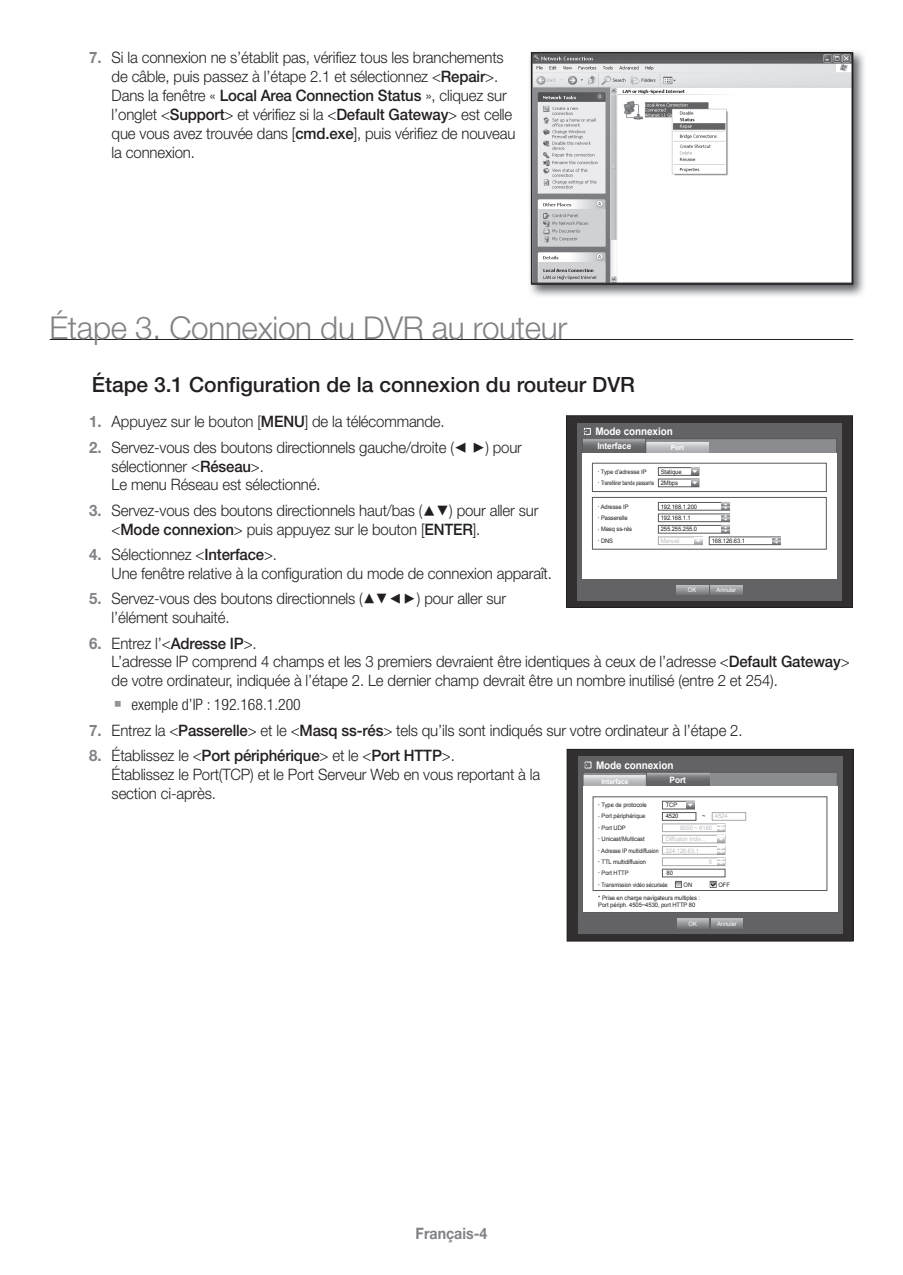
<style>
.page{position:relative;width:903px;height:1275px;background:#fff}
.page>*{position:absolute;margin:0;border:0;box-sizing:border-box;transform-origin:0 0}
.t1{font:300 31.5px "Helvetica Neue cp";letter-spacing:-.01em;color:#808285}
.t2{font:500 21px "Helvetica Neue cp";color:#231f20}
.t3{font:300 15.75px/18.9px "Helvetica Neue cp";letter-spacing:-.01em;color:#231f20;scale:.95 1}
.t4{font:300 condensed 15.75px "Helvetica Neue cp";color:#231f20}
.t5{font:700 15.75px "Helvetica Neue cp";color:#808285;scale:.9 1}
.t6{font:700 10.5px "Arial";letter-spacing:-.01em;color:#fff;scale:.95 1}
.t7{font:700 8.75px "Arial";letter-spacing:-.01em;color:#fff;scale:.95 1}
.t8{font:700 7px "Arial";letter-spacing:-.01em;color:#fff;scale:.95 1}
.t9{font:6.12px/11.4px "Arial";letter-spacing:-.01em;color:#231f20;scale:.95 1}
.t10{font:6.12px "Arial";letter-spacing:-.01em;color:#bcbdc0;scale:.95 1}
.t11{font:6.12px "Arial";letter-spacing:-.01em;color:#fff;scale:.95 1}
.s1{font-weight:700;color:#808285}
.s2{font-weight:500}
.s3{font-family:"SIBD P1400";font-weight:400}
.s4{font-family:"SI Icon HR755";font-weight:400;font-stretch:normal;font-size:17.5px;color:#939598}
.s5{color:#bcbdc0}
</style>
<div class="page">
<hr style="left:50px;top:339px;width:803px;height:1px;background:#231f20">
<img style="left:530px;top:51px;width:334px;height:245px">
<img style="left:533px;top:54px;width:318px;height:229px">
<div style="left:531px;top:52px;width:322px;height:233px;border:1px solid #231f20"></div>
<div style="left:566px;top:416px;width:286px;height:191px;background:#312f30"></div>
<div style="left:577px;top:423px;width:264px;height:177px;background:#636366"></div>
<div style="left:582px;top:439px;width:254px;height:139px;background:#8a8c8f"></div>
<svg style="left:646px;top:442px;width:63px;height:11px"></svg>
<svg style="left:584px;top:440px;width:61px;height:13px"></svg>
<div style="left:582px;top:438px;width:255px;height:141px;border:1px solid #57585a"></div>
<svg style="left:645px;top:438px;width:1px;height:15px"></svg>
<div style="left:582px;top:453px;width:254px;height:125px;background:#fff"></div>
<svg style="left:677px;top:585px;width:31px;height:10px"></svg>
<svg style="left:711px;top:585px;width:31px;height:10px"></svg>
<div style="left:584px;top:428px;width:7px;height:7px;border:1px solid #fff"></div>
<svg style="left:583px;top:428px;width:5px;height:6px"></svg>
<div style="left:592px;top:463px;width:234px;height:29px;border:1px solid #57585a"></div>
<div style="left:592px;top:497px;width:234px;height:52px;border:1px solid #57585a"></div>
<div style="left:658px;top:467px;width:41px;height:9px;border:1px solid #57585a"></div>
<div style="left:658px;top:479px;width:41px;height:8px;border:1px solid #57585a"></div>
<svg style="left:691px;top:468px;width:8px;height:18px"></svg>
<div style="left:658px;top:502px;width:72px;height:8px;border:1px solid #57585a"></div>
<div style="left:658px;top:514px;width:72px;height:8px;border:1px solid #57585a"></div>
<div style="left:658px;top:525px;width:72px;height:8px;border:1px solid #57585a"></div>
<svg style="left:722px;top:503px;width:7px;height:30px"></svg>
<div style="left:658px;top:537px;width:44px;height:8px;border:1px solid #a8a9ad"></div>
<svg style="left:694px;top:537px;width:8px;height:7px"></svg>
<div style="left:709px;top:537px;width:72px;height:8px;border:1px solid #57585a"></div>
<svg style="left:772px;top:537px;width:8px;height:7px"></svg>
<div style="left:566px;top:415px;width:287px;height:193px;border:1px solid #231f20"></div>
<div style="left:567px;top:749px;width:286px;height:192px;background:#312f30"></div>
<div style="left:578px;top:757px;width:264px;height:177px;background:#636366"></div>
<div style="left:583px;top:772px;width:254px;height:140px;background:#8a8c8f"></div>
<svg style="left:647px;top:774px;width:62px;height:12px"></svg>
<svg style="left:585px;top:776px;width:61px;height:10px"></svg>
<svg style="left:646px;top:772px;width:1px;height:14px"></svg>
<div style="left:583px;top:786px;width:254px;height:126px;background:#fff"></div>
<svg style="left:677px;top:919px;width:32px;height:9px"></svg>
<svg style="left:711px;top:919px;width:32px;height:9px"></svg>
<svg style="left:584px;top:762px;width:7px;height:6px"></svg>
<div style="left:593px;top:797px;width:234px;height:94px;border:1px solid #57585a"></div>
<div style="left:662px;top:801px;width:33px;height:8px;border:1px solid #57585a"></div>
<svg style="left:686px;top:801px;width:8px;height:8px"></svg>
<div style="left:662px;top:824px;width:63px;height:8px;border:1px solid #a8a9ad"></div>
<div style="left:662px;top:812px;width:34px;height:9px;border:1px solid #57585a"></div>
<div style="left:712px;top:812px;width:34px;height:9px;border:1px solid #a8a9ad"></div>
<div style="left:662px;top:846px;width:63px;height:8px;border:1px solid #a8a9ad"></div>
<div style="left:662px;top:835px;width:63px;height:8px;border:1px solid #a8a9ad"></div>
<div style="left:662px;top:858px;width:63px;height:8px;border:1px solid #a8a9ad"></div>
<div style="left:662px;top:869px;width:63px;height:8px;border:1px solid #57585a"></div>
<svg style="left:717px;top:824px;width:8px;height:41px"></svg>
<div style="left:675px;top:881px;width:7px;height:7px;border:1px solid #57585a"></div>
<svg style="left:676px;top:882px;width:5px;height:5px"></svg>
<div style="left:710px;top:881px;width:6px;height:7px;border:1px solid #57585a"></div>
<svg style="left:711px;top:882px;width:4px;height:5px"></svg>
<div style="left:567px;top:749px;width:286px;height:192px;border:1px solid #231f20"></div>
<p class="t3" style="left:112px;top:48px;width:427px;text-indent:-22px"><span class="s1">7.</span> Si la connexion ne s’établit pas, vérifiez tous les branchements de câble, puis passez à l’étape 2.1 et sélectionnez &lt;<span class="s2">repair</span>&gt;.<br>Dans la fenêtre « <span class="s2">Local Area Connection status</span> », cliquez sur l’onglet &lt;<span class="s2">support</span>&gt; et vérifiez si la &lt;<span class="s2">default Gateway</span>&gt; est celle que vous avez trouvée dans [<span class="s2">cmd.exe</span>], puis vérifiez de nouveau la connexion.</p>
<h1 class="t1" style="left:50px;top:310px;width:519px">Étape 3. Connexion du DVR au routeur</h1>
<h2 class="t2" style="left:92px;top:373px;width:545px">Étape 3.1 Configuration de la connexion du routeur dVr</h2>
<p class="t3" style="left:89px;top:412px;width:376px"><span class="s1">1.</span> Appuyez sur le bouton [<span class="s2">MeNU</span>] de la télécommande.</p>
<p class="t3" style="left:112px;top:438px;width:433px;text-indent:-22px"><span class="s1">2.</span> Servez-vous des boutons directionnels gauche/droite (<span class="s3">_ +</span>) pour sélectionner &lt;<span class="s2">réseau</span>&gt;.<br>Le menu Réseau est sélectionné.</p>
<p class="t3" style="left:112px;top:501px;width:451px;text-indent:-22px"><span class="s1">3.</span> Servez-vous des boutons directionnels haut/bas (<span class="s3">$%</span>) pour aller sur &lt;<span class="s2">Mode connexion</span>&gt; puis appuyez sur le bouton [<span class="s2">eNTer</span>].</p>
<p class="t3" style="left:112px;top:545px;width:465px;text-indent:-22px"><span class="s1">4.</span> Sélectionnez &lt;<span class="s2">Interface</span>&gt;.<br>Une fenêtre relative à la configuration du mode de connexion apparaît.</p>
<p class="t3" style="left:112px;top:589px;width:417px;text-indent:-22px"><span class="s1">5.</span> Servez-vous des boutons directionnels (▲▼◄►) pour aller sur l’élément souhaité.</p>
<p class="t3" style="left:112px;top:634px;width:778px;text-indent:-22px"><span class="s1">6.</span> Entrez l’&lt;<span class="s2">Adresse IP</span>&gt;.<br>L’adresse IP comprend 4 champs et les 3 premiers devraient être identiques à ceux de l’adresse &lt;<span class="s2">default Gateway</span>&gt; de votre ordinateur, indiquée à l’étape 2. Le dernier champ devrait être un nombre inutilisé (entre 2 et 254).</p>
<p class="t4" style="left:114px;top:695px;width:188px"><span class="s4">`</span> exemple d’IP : 192.168.1.200</p>
<p class="t3" style="left:89px;top:721px;width:689px"><span class="s1">7.</span> Entrez la &lt;<span class="s2">Passerelle</span>&gt; et le &lt;<span class="s2">Masq ss-rés</span>&gt; tels qu’ils sont indiqués sur votre ordinateur à l’étape 2.</p>
<p class="t3" style="left:112px;top:746px;width:453px;text-indent:-22px"><span class="s1">8.</span> Établissez le &lt;<span class="s2">Port périphérique</span>&gt; et le &lt;<span class="s2">Port HTTP</span>&gt;.<br>Établissez le Port(TCP) et le Port Serveur Web en vous reportant à la section ci-après.</p>
<p class="t6" style="left:595px;top:424px;width:83px">Mode connexion</p>
<p class="t7" style="left:597px;top:440px;width:37px">Interface</p>
<p class="t8" style="left:671px;top:443px;width:15px">Port</p>
<p class="t9" style="left:601px;top:466px;width:50px">Type d’adresse IP</p>
<p class="t9" style="left:601px;top:466px;width:86px;text-indent:60px">Statique<br>Transférer bande passante 2Mbps</p>
<p class="t9" style="left:601px;top:501px;width:31px">Adresse IP</p>
<p class="t9" style="left:661px;top:501px;width:40px">192.168.1.200</p>
<p class="t9" style="left:601px;top:512px;width:30px">Passerelle</p>
<p class="t9" style="left:661px;top:512px;width:33px">192.168.1.1</p>
<p class="t9" style="left:601px;top:524px;width:34px">Masq ss-rés</p>
<p class="t9" style="left:661px;top:524px;width:40px">255.255.255.0</p>
<p class="t9" style="left:601px;top:535px;width:14px">DNS</p>
<p class="t10" style="left:661px;top:537px;width:21px">Manuel</p>
<p class="t9" style="left:712px;top:535px;width:37px">168.126.63.1</p>
<p class="t11" style="left:688px;top:586px;width:10px">OK</p>
<p class="t11" style="left:716px;top:586px;width:22px">Annuler</p>
<p class="t6" style="left:596px;top:758px;width:83px">Mode connexion</p>
<p class="t8" style="left:601px;top:776px;width:30px">Interface</p>
<p class="t7" style="left:670px;top:774px;width:19px">Port</p>
<p class="t9" style="left:601px;top:799px;width:49px">Type de protocole</p>
<p class="t9" style="left:666px;top:799px;width:14px">TCP</p>
<p class="t9" style="left:602px;top:811px;width:47px">Port périphérique</p>
<p class="t9" style="left:666px;top:811px;width:15px">4520</p>
<p class="t9" style="left:702px;top:811px;width:5px">~</p>
<p class="t10" style="left:715px;top:812px;width:15px">4524</p>
<p class="t9" style="left:602px;top:822px;width:27px">Port UDP</p>
<p class="t10" style="left:680px;top:824px;width:35px">8000 ~ 8160</p>
<p class="t9" style="left:602px;top:833px;width:47px">Unicast/Multicast</p>
<p class="t9" style="left:601px;top:833px;width:111px;text-indent:64px"><span class="s5">Diffusion indiv...<br></span>Adresse IP multidiffusion <span class="s5">224.126.63.1<br></span>TTL multidiffusion</p>
<p class="t10" style="left:709px;top:858px;width:5px">5</p>
<p class="t9" style="left:602px;top:868px;width:77px;text-indent:65px">80<br>Transmission vidéo sécurisée</p>
<p class="t9" style="left:684px;top:879px;width:11px">ON</p>
<p class="t9" style="left:718px;top:879px;width:14px">OFF</p>
<p class="t9" style="left:598px;top:894px;width:109px;line-height:7px">* Prise en charge navigateurs multiples :<br>Port périph. 4505~4530, port HTTP 80</p>
<p class="t11" style="left:688px;top:919px;width:10px">OK</p>
<p class="t11" style="left:717px;top:919px;width:22px">Annuler</p>
<p class="t9" style="left:602px;top:868px;width:30px">Port HTTP</p>
<p class="t5" style="left:416px;top:1225px;width:81px">Français-4</p>
</div>
